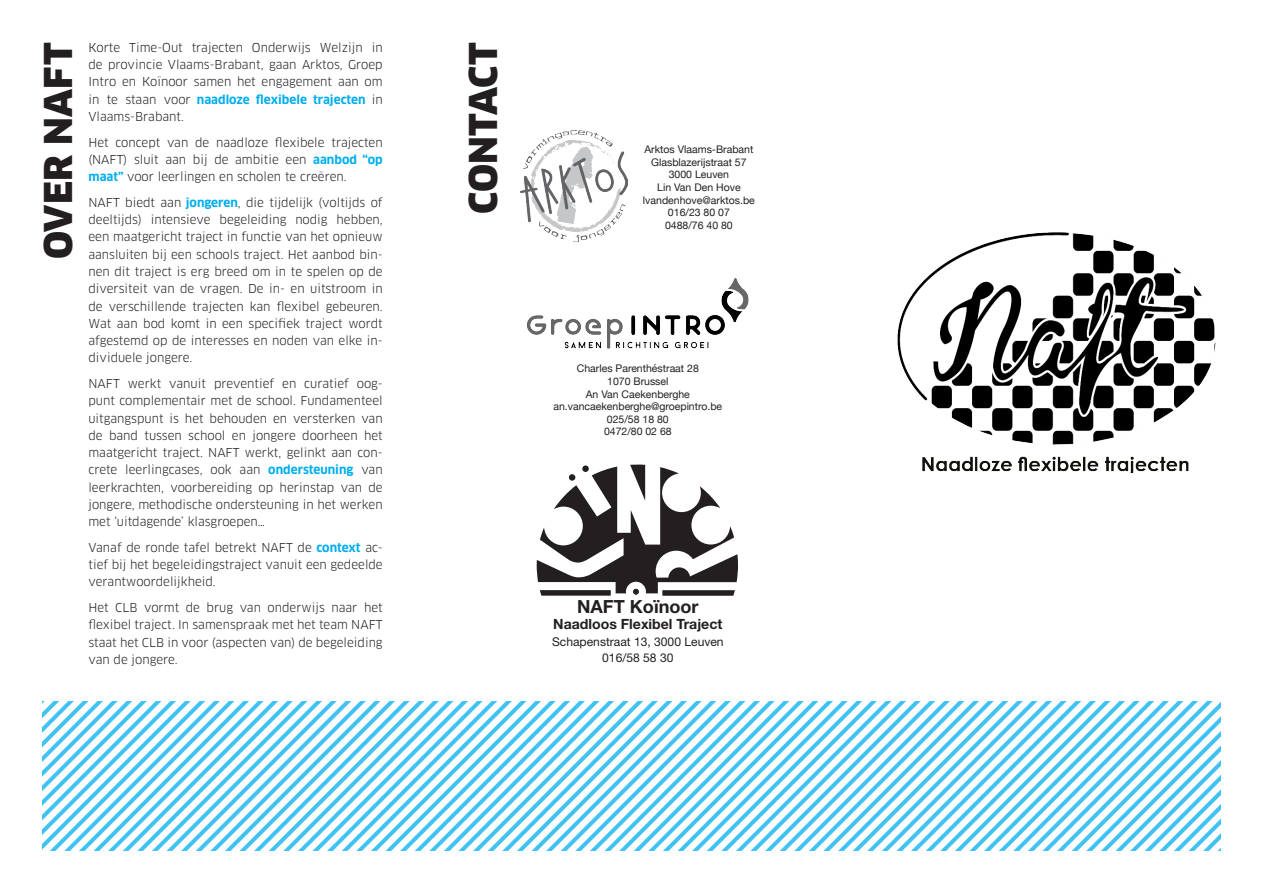
<style>
.page{position:relative;width:1263px;height:893px;background:#fff}
.page>*{position:absolute;margin:0;border:0;box-sizing:border-box;transform-origin:0 0}
.t1{font:900 37.5px "Clan OT";letter-spacing:.01em;color:#231f20}
.t2{font:700 18.15px "Helvetica Neue";color:#231f20}
.t3{font:700 14.1px "Helvetica Neue";color:#231f20}
.t4{font:12.15px/16.6px "Helvetica Neue";color:#231f20;text-align:center}
.t5{font:12px/17.2px "Clan OT";color:#231f20;text-align:justify}
.t6{font:10.5px "Helvetica Neue";color:#231f20}
.s1{font-weight:700;color:#00aeef}
</style>
<div class="page">
<svg style="left:43px;top:702px;width:92px;height:148px"></svg>
<svg style="left:135px;top:702px;width:139px;height:148px"></svg>
<svg style="left:289px;top:702px;width:102px;height:148px"></svg>
<svg style="left:391px;top:702px;width:829px;height:148px"></svg>
<img style="left:897px;top:232px;width:319px;height:240px">
<svg style="left:537px;top:465px;width:201px;height:131px"></svg>
<div style="left:569px;top:474px;width:6px;height:7px;background:#231f20;border-radius:50%"></div>
<img style="left:521px;top:131px;width:107px;height:110px">
<img style="left:526px;top:278px;width:223px;height:71px">
<p class="t1" style="left:36px;top:259px;width:218px;rotate:-90deg">OVER NAFT</p>
<p class="t5" style="left:88px;top:39px;width:296px">Korte Time-Out trajecten Onderwijs Welzijn in de provincie Vlaams-Brabant, gaan Arktos, Groep Intro en Koïnoor samen het engagement aan om in te staan voor <span class="s1">naadloze flexibele trajecten</span> in Vlaams-Brabant.</p>
<p class="t5" style="left:88px;top:134px;width:296px">Het concept van de naadloze flexibele trajecten (NAFT) sluit aan bij de ambitie een <span class="s1">aanbod “op maat”</span> voor leerlingen en scholen te creëren.</p>
<p class="t5" style="left:88px;top:194px;width:296px">NAFT biedt aan <span class="s1">jongeren</span>, die tijdelijk (voltijds of deeltijds) intensieve begeleiding nodig hebben, een maatgericht traject in functie van het opnieuw aansluiten bij een schools traject. Het aanbod bin&shy;nen dit traject is erg breed om in te spelen op de diversiteit van de vragen. De in- en uitstroom in de verschillende trajecten kan flexibel gebeuren.<br>Wat aan bod komt in een specifiek traject wordt afgestemd op de interesses en noden van elke in&shy;dividuele jongere.</p>
<p class="t5" style="left:88px;top:375px;width:296px">NAFT werkt vanuit preventief en curatief oog&shy;punt complementair met de school. Fundamenteel uitgangspunt is het behouden en versterken van de band tussen school en jongere doorheen het maatgericht traject. NAFT werkt, gelinkt aan con&shy;crete leerlingcases, ook aan <span class="s1">ondersteuning</span> van leerkrachten, voorbereiding op herinstap van de jongere, methodische ondersteuning in het werken met ‘uitdagende’ klasgroepen…</p>
<p class="t5" style="left:88px;top:539px;width:296px">Vanaf de ronde tafel betrekt NAFT de <span class="s1">context</span> ac&shy;tief bij het begeleidingstraject vanuit een gedeelde verantwoordelijkheid.</p>
<p class="t5" style="left:88px;top:599px;width:296px">Het CLB vormt de brug van onderwijs naar het flexibel traject. In samenspraak met het team NAFT staat het CLB in voor (aspecten van) de begeleiding van de jongere.</p>
<p class="t1" style="left:461px;top:214px;width:173px;rotate:-90deg">CONTACT</p>
<p class="t6" style="left:644px;top:142px;width:110px">Arktos Vlaams-Brabant</p>
<p class="t6" style="left:651px;top:155px;width:97px">Glasblazerijstraat 57</p>
<p class="t6" style="left:669px;top:167px;width:62px">3000 Leuven</p>
<p class="t6" style="left:657px;top:180px;width:85px">Lin Van Den Hove</p>
<p class="t6" style="left:643px;top:192px;width:113px">lvandenhove@arktos.be</p>
<p class="t6" style="left:668px;top:205px;width:63px">016/23 80 07</p>
<p class="t6" style="left:665px;top:218px;width:69px">0488/76 40 80</p>
<p class="t6" style="left:577px;top:361px;width:123px">Charles Parenthéstraat 28</p>
<p class="t6" style="left:607px;top:374px;width:63px">1070 Brussel</p>
<p class="t6" style="left:586px;top:386px;width:106px">An Van Caekenberghe</p>
<p class="t6" style="left:553px;top:399px;width:170px">an.vancaekenberghe@groepintro.be</p>
<p class="t6" style="left:607px;top:411px;width:63px">025/58 18 80</p>
<p class="t6" style="left:604px;top:424px;width:69px">0472/80 02 68</p>
<p class="t2" style="left:577px;top:592px;width:123px">NAFT Koïnoor</p>
<p class="t3" style="left:553px;top:613px;width:171px">Naadloos Flexibel Traject</p>
<p class="t4" style="left:552px;top:634px;width:173px">Schapenstraat 13, 3000 Leuven<br>016/58 58 30</p>
</div>
